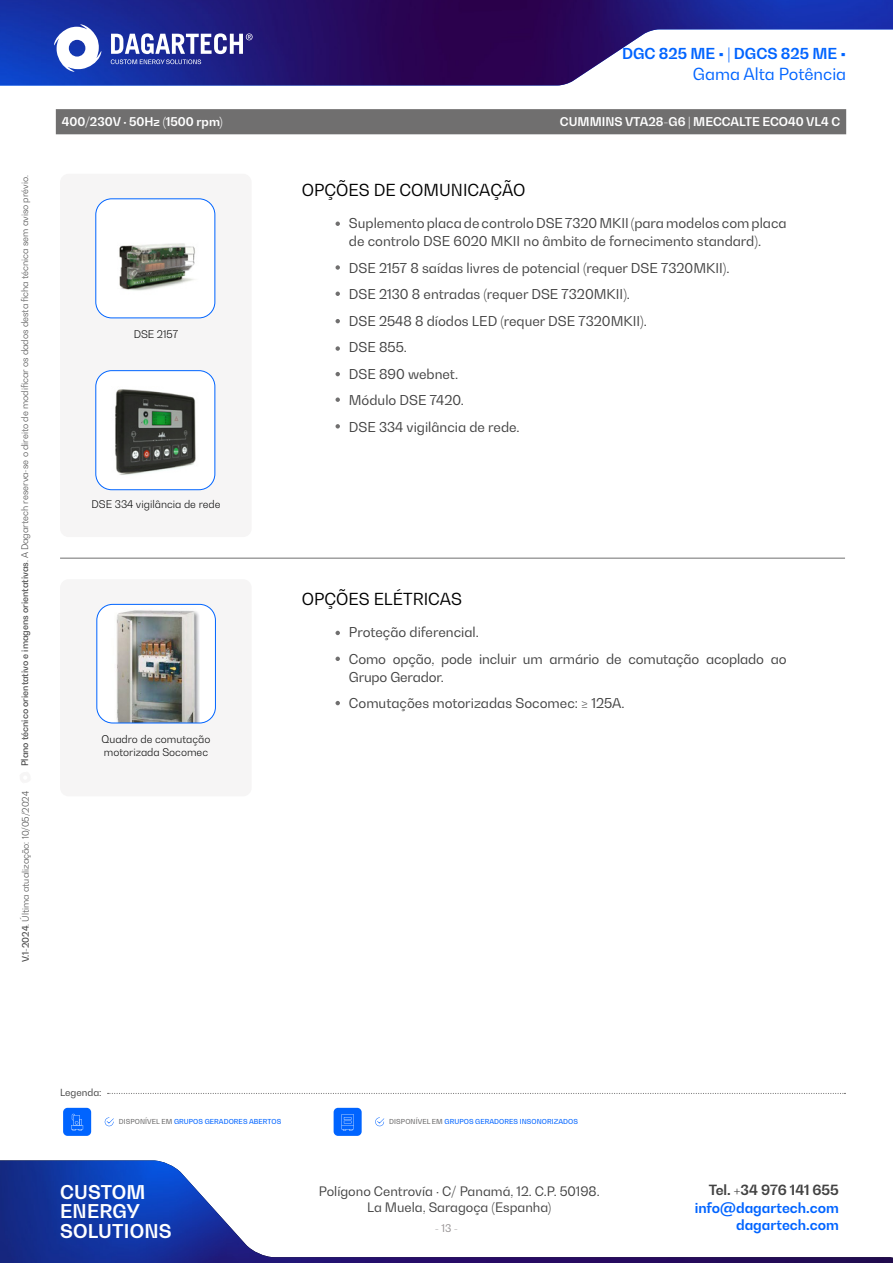
<style>
.page{position:relative;width:893px;height:1263px;background:#fff}
.page>*{position:absolute;margin:0;border:0;box-sizing:border-box;transform-origin:0 0}
.t1{font:700 18.75px/19.4px "Bw Gradual";letter-spacing:.01em;color:#fff}
.t2{font:16.5px "Bw Gradual";color:#000}
.t3{font:16.5px "Bw Gradual";color:#0064ff}
.t4{font:700 15px "Bw Gradual";color:#0064ff}
.t5{font:700 13.95px "Bw Gradual";color:#0064ff}
.t6{font:700 13.95px "Bw Gradual";color:#424242}
.t7{font:13.5px/26.5px "Bw Gradual";color:#424242}
.t8{font:12.9px/16.2px "Bw Gradual";color:#424242;text-align:center}
.t9{font:700 12px "Bw Gradual";color:#fff}
.t10{font:300 10.5px/12.6px "Bw Gradual";color:#000}
.t11{font:10.5px "Bw Gradual";color:#949091}
.t12{font:9.75px "Bw Gradual";color:#424242}
.t13{font:300 9px "Bw Gradual";color:#424242}
.t14{font:500 6.75px "Bw Gradual";letter-spacing:.01em;color:#0064ff}
.s1{font-weight:500}
.s2{color:#706f6f}
</style>
<div class="page">
<img style="left:0;top:1160px;width:893px;height:103px">
<img style="left:0;top:0;width:893px;height:85px">
<svg style="left:111px;top:33px;width:142px;height:31px"></svg>
<svg style="left:54px;top:24px;width:47px;height:48px"></svg>
<div style="left:60px;top:579px;width:192px;height:217px;background:#f6f5f5;border-radius:9px"></div>
<div style="left:56px;top:109px;width:790px;height:25px;background:#706f6f"></div>
<svg style="left:335px;top:631px;width:5px;height:4px"></svg>
<svg style="left:335px;top:221px;width:5px;height:5px"></svg>
<svg style="left:335px;top:657px;width:5px;height:4px"></svg>
<svg style="left:335px;top:701px;width:5px;height:4px"></svg>
<svg style="left:335px;top:265px;width:5px;height:5px"></svg>
<svg style="left:335px;top:292px;width:5px;height:4px"></svg>
<svg style="left:335px;top:319px;width:5px;height:4px"></svg>
<svg style="left:335px;top:346px;width:5px;height:5px"></svg>
<svg style="left:335px;top:372px;width:5px;height:4px"></svg>
<svg style="left:335px;top:397px;width:5px;height:5px"></svg>
<svg style="left:335px;top:424px;width:5px;height:4px"></svg>
<hr style="left:60px;top:558px;width:785px;height:1px;background:#706f6f">
<svg style="left:108px;top:1093px;width:737px;height:1px"></svg>
<div style="left:60px;top:174px;width:192px;height:363px;background:#f6f5f5;border-radius:9px"></div>
<div style="left:96px;top:199px;width:119px;height:119px;background:#fff;border-radius:16px"></div>
<img style="left:96px;top:199px;width:119px;height:92px">
<div style="left:96px;top:199px;width:119px;height:119px;border:1px solid #0064ff;border-radius:16px"></div>
<div style="left:96px;top:371px;width:119px;height:119px;background:#fff;border-radius:16px"></div>
<img style="left:96px;top:371px;width:119px;height:113px">
<div style="left:96px;top:370px;width:119px;height:120px;border:1px solid #0064ff;border-radius:16px"></div>
<div style="left:97px;top:604px;width:118px;height:119px;background:#fff;border-radius:16px"></div>
<img style="left:116px;top:610px;width:84px;height:111px">
<div style="left:97px;top:604px;width:119px;height:119px;border:1px solid #0064ff;border-radius:16px"></div>
<div style="left:334px;top:1108px;width:28px;height:28px;background:#0064ff;border-radius:4px"></div>
<svg style="left:342px;top:1114px;width:12px;height:17px"></svg>
<svg style="left:375px;top:1117px;width:9px;height:9px"></svg>
<div style="left:63px;top:1108px;width:28px;height:28px;background:#0064ff;border-radius:4px"></div>
<svg style="left:105px;top:1117px;width:9px;height:9px"></svg>
<svg style="left:72px;top:1114px;width:10px;height:16px"></svg>
<p class="t13" style="left:19px;top:766px;width:593px;rotate:-90deg"><span class="s1">Plano técnico orientativo e imagens orientativas</span>. A Dagartech reserva-se o direito de modificar os dados desta ficha técnica sem aviso prévio.</p>
<p class="t13" style="left:20px;top:962px;width:173px;rotate:-90deg"><span class="s1">V.1-2024</span>. Última atualização: 10/05/2024</p>
<p class="t4" style="left:622px;top:44px;width:225px">DGC 825 ME • | DGCS 825 ME •</p>
<p class="t3" style="left:693px;top:63px;width:155px">Gama Alta Potência</p>
<p class="t9" style="left:62px;top:114px;width:162px">400/230V · 50Hz (1500 rpm)</p>
<p class="t9" style="left:560px;top:114px;width:282px">CUMMINS VTA28-G6 | MECCALTE ECO40 VL4 C</p>
<p class="t10" style="left:134px;top:327px;width:46px">DSE 2157</p>
<p class="t10" style="left:92px;top:498px;width:130px">DSE 334 vigilância de rede</p>
<p class="t10" style="left:102px;top:732px;width:110px">Quadro de comutação motorizada Socomec</p>
<p class="t2" style="left:302px;top:179px;width:225px">OPÇÕES DE COMUNICAÇÃO</p>
<p class="t7" style="left:349px;top:214px;width:439px;line-height:18px">Suplemento placa de controlo DSE 7320 MKII (para modelos com placa de controlo DSE 6020 MKII no âmbito de fornecimento standard).</p>
<p class="t7" style="left:349px;top:254px;width:382px">DSE 2157 8 saídas livres de potencial (requer DSE 7320MKII).<br>DSE 2130 8 entradas (requer DSE 7320MKII).<br>DSE 2548 8 díodos LED (requer DSE 7320MKII).<br>DSE 855.<br>DSE 890 webnet.<br>Módulo DSE 7420.<br>DSE 334 vigilância de rede.</p>
<p class="t2" style="left:302px;top:589px;width:161px">OPÇÕES ELÉTRICAS</p>
<p class="t7" style="left:349px;top:619px;width:439px">Proteção diferencial.<br>Como opção, pode incluir um armário de comutação acoplado ao</p>
<p class="t7" style="left:349px;top:663px;width:277px">Grupo Gerador.<br>Comutações motorizadas Socomec: ≥ 125A.</p>
<p class="t12" style="left:60px;top:1086px;width:43px">Legenda:</p>
<p class="t14" style="left:119px;top:1117px;width:164px"><span class="s2">DISPONÍVEL EM</span> GRUPOS GERADORES ABERTOS</p>
<p class="t14" style="left:389px;top:1117px;width:190px"><span class="s2">DISPONÍVEL EM</span> GRUPOS GERADORES INSONORIZADOS</p>
<h1 class="t1" style="left:60px;top:1182px;width:113px">CUSTOM<br>ENERGY<br>SOLUTIONS</h1>
<p class="t8" style="left:319px;top:1182px;width:282px">Polígono Centrovía · C/ Panamá, 12. C.P. 50198.<br>La Muela, Saragoça (Espanha)</p>
<p class="t11" style="left:435px;top:1221px;width:25px">- 13 -</p>
<p class="t6" style="left:709px;top:1180px;width:132px">Tel. +34 976 141 655</p>
<p class="t5" style="left:695px;top:1199px;width:146px">info@dagartech.com</p>
<p class="t5" style="left:736px;top:1215px;width:104px">dagartech.com</p>
</div>
